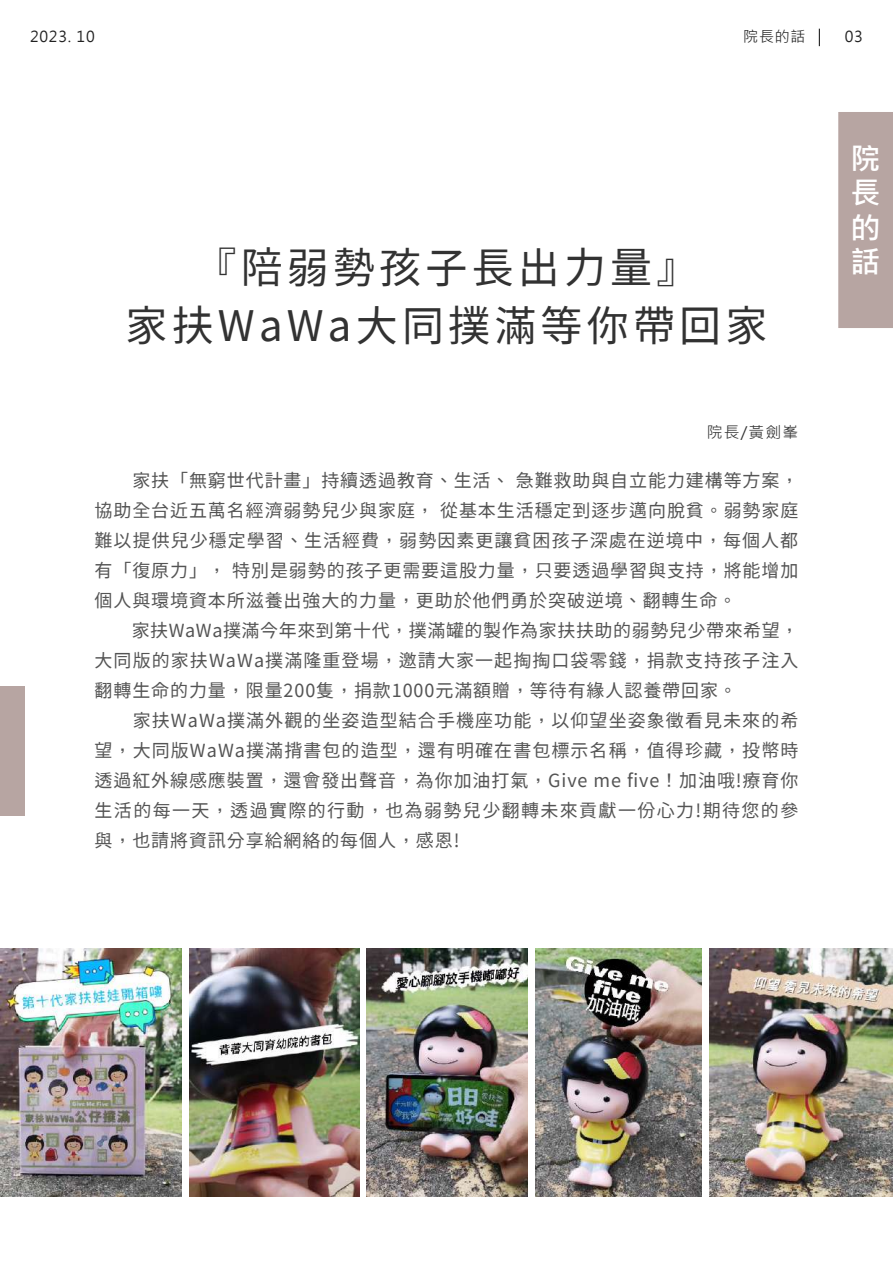
<style>
.page{position:relative;width:893px;height:1263px;background:#fff}
.page>*{position:absolute;margin:0;border:0;box-sizing:border-box;transform-origin:0 0}
.t1{font:42px/58.1px "Taipei Sans TC Beta";letter-spacing:.1em;color:#323232;text-align:center}
.t2{font:700 30px/34.5px "Microsoft Jheng Hei";color:#fff;text-align:justify}
.t3{font:18px/30px "Taipei Sans TC Beta";letter-spacing:.05em;color:#545454}
.t4{font:15.75px "Microsoft Jheng Hei";color:#323232}
.t5{font:15px "Microsoft Jheng Hei";letter-spacing:.05em;color:#212121}
</style>
<div class="page">
<img style="left:0;top:949px;width:181px;height:247px">
<img style="left:189px;top:949px;width:170px;height:247px">
<img style="left:709px;top:949px;width:184px;height:247px">
<img style="left:535px;top:949px;width:166px;height:247px">
<img style="left:367px;top:949px;width:160px;height:247px">
<div style="left:0;top:686px;width:25px;height:130px;background:#b7a5a2"></div>
<div style="left:838px;top:112px;width:55px;height:216px;background:#b7a5a2"></div>
<svg style="left:819px;top:29px;width:1px;height:17px"></svg>
<p class="t5" style="left:30px;top:27px;width:66px">2023. 10</p>
<p class="t5" style="left:743px;top:27px;width:64px">院長的話</p>
<p class="t5" style="left:845px;top:27px;width:19px">03</p>
<h1 class="t1" style="left:126px;top:239px;width:643px">『陪弱勢孩子長出力量』<br>家扶WaWa大同撲滿等你帶回家</h1>
<p class="t4" style="left:707px;top:422px;width:93px">院長/黃劍峯</p>
<p class="t3" style="left:95px;top:466px;width:705px">　　家扶「無窮世代計畫」持續透過教育、生活、 急難救助與自立能力建構等方案，協助全台近五萬名經濟弱勢兒少與家庭， 從基本生活穩定到逐步邁向脫貧。弱勢家庭難以提供兒少穩定學習、生活經費，弱勢因素更讓貧困孩子深處在逆境中，每個人都有「復原力」， 特別是弱勢的孩子更需要這股力量，只要透過學習與支持，將能增加個人與環境資本所滋養出強大的力量，更助於他們勇於突破逆境、翻轉生命。<br>　　家扶WaWa撲滿今年來到第十代，撲滿罐的製作為家扶扶助的弱勢兒少帶來希望，大同版的家扶WaWa撲滿隆重登場，邀請大家一起掏掏口袋零錢，捐款支持孩子注入翻轉生命的力量，限量200隻，捐款1000元滿額贈，等待有緣人認養帶回家。<br>　　家扶WaWa撲滿外觀的坐姿造型結合手機座功能，以仰望坐姿象徵看見未來的希望，大同版WaWa撲滿揹書包的造型，還有明確在書包標示名稱，值得珍藏，投幣時透過紅外線感應裝置，還會發出聲音，為你加油打氣，Give me five！加油哦!療育你生活的每一天，透過實際的行動，也為弱勢兒少翻轉未來貢獻一份心力!期待您的參與，也請將資訊分享給網絡的每個人，感恩!</p>
<h2 class="t2" style="left:851px;top:142px;width:30px">院長的話</h2>
</div>
